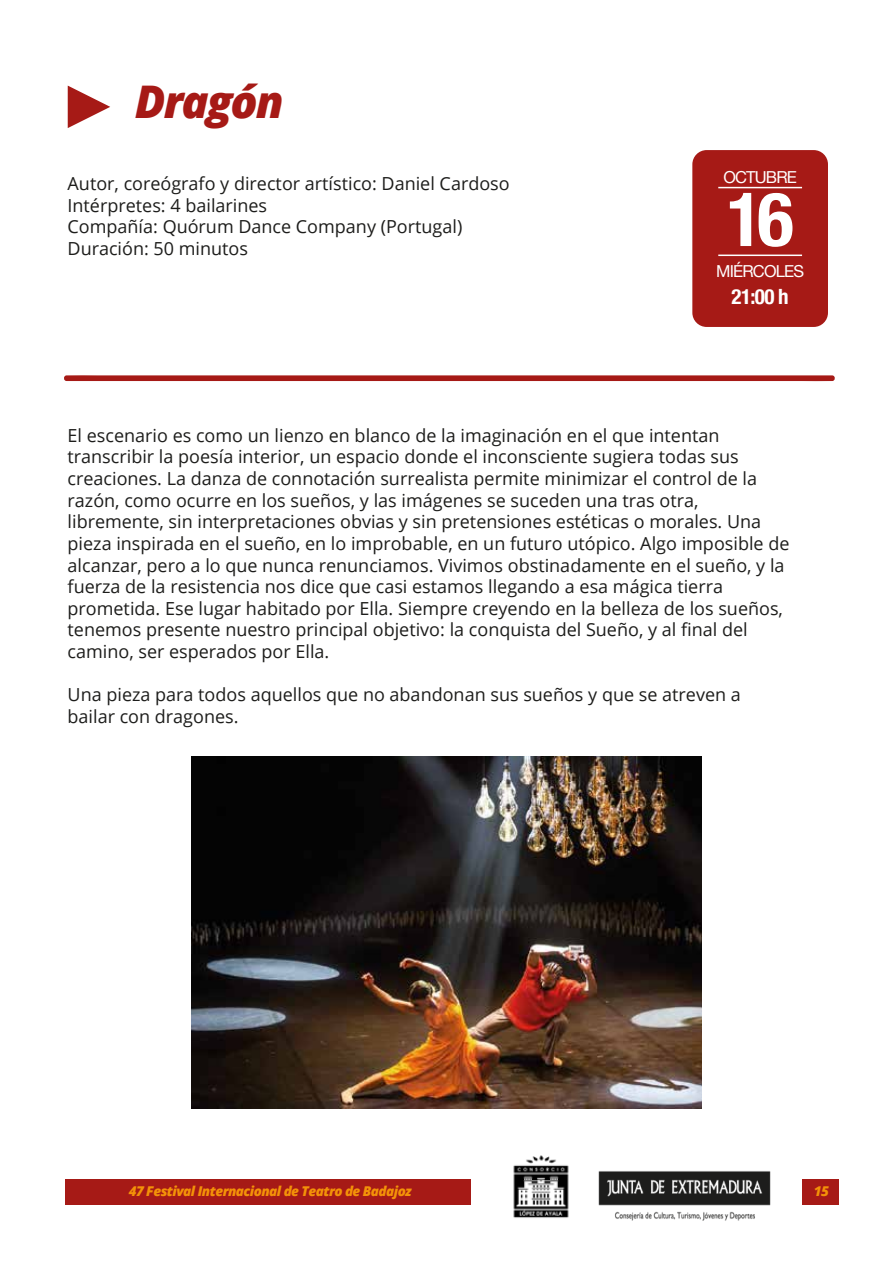
<style>
.page{position:relative;width:893px;height:1263px;background:#fff}
.page>*{position:absolute;margin:0;border:0;box-sizing:border-box;transform-origin:0 0}
.t1{font:700 condensed 75px "Helvetica Neue";color:#fff}
.t2{font:italic 800 45px "Open Sans";letter-spacing:-.04em;color:#a61a16}
.t3{font:700 condensed 21px "Helvetica Neue";color:#fff}
.t4{font:18px/21.6px "Open Sans";color:#1d1d1b}
.t5{font:16.5px "Helvetica Neue";letter-spacing:-.05em;color:#fff}
.t6{font:italic 800 13.5px "Open Sans";letter-spacing:-.04em;color:#f39208}
</style>
<div class="page">
<svg style="left:68px;top:86px;width:42px;height:42px"></svg>
<div style="left:692px;top:150px;width:136px;height:177px;background:#a61a16;border-radius:14px"></div>
<hr style="left:718px;top:255px;width:84px;height:1px;background:#fff">
<hr style="left:718px;top:187px;width:84px;height:1px;background:#fff">
<div style="left:802px;top:1180px;width:37px;height:25px;background:#a61a16"></div>
<img style="left:191px;top:756px;width:511px;height:352px">
<div style="left:65px;top:1180px;width:406px;height:25px;background:#a61a16"></div>
<img style="left:513px;top:1155px;width:56px;height:63px">
<svg style="left:64px;top:375px;width:771px;height:6px;background:#ab2925"></svg>
<img style="left:598px;top:1171px;width:173px;height:50px">
<h2 class="t2" style="left:135px;top:68px;width:151px">Dragón</h2>
<p class="t4" style="left:68px;top:172px;width:444px">Autor, coreógrafo y director artístico: Daniel Cardoso Intérpretes: 4 bailarines<br>Compañía: Quórum Dance Company (Portugal)<br>Duración: 50 minutos</p>
<p class="t5" style="left:723px;top:165px;width:75px">OCTUBRE</p>
<h1 class="t1" style="left:727px;top:157px;width:68px">16</h1>
<p class="t5" style="left:716px;top:259px;width:89px">MIÉRCOLES</p>
<p class="t3" style="left:732px;top:279px;width:59px">21:00 h</p>
<p class="t4" style="left:68px;top:424px;width:723px">El escenario es como un lienzo en blanco de la imaginación en el que intentan transcribir la poesía interior, un espacio donde el inconsciente sugiera todas sus creaciones. La danza de connotación surrealista permite minimizar el control de la razón, como ocurre en los sueños, y las imágenes se suceden una tras otra, libremente, sin interpretaciones obvias y sin pretensiones estéticas o morales. Una pieza inspirada en el sueño, en lo improbable, en un futuro utópico. Algo imposible de alcanzar, pero a lo que nunca renunciamos. Vivimos obstinadamente en el sueño, y la fuerza de la resistencia nos dice que casi estamos llegando a esa mágica tierra prometida. Ese lugar habitado por Ella. Siempre creyendo en la belleza de los sueños, tenemos presente nuestro principal objetivo: la conquista del Sueño, y al final del camino, ser esperados por Ella.</p>
<p class="t4" style="left:68px;top:683px;width:675px">Una pieza para todos aquellos que no abandonan sus sueños y que se atreven a bailar con dragones.</p>
<p class="t6" style="left:129px;top:1181px;width:285px">47 Festival Internacional de Teatro de Badajoz</p>
<p class="t6" style="left:814px;top:1181px;width:17px">15</p>
</div>
